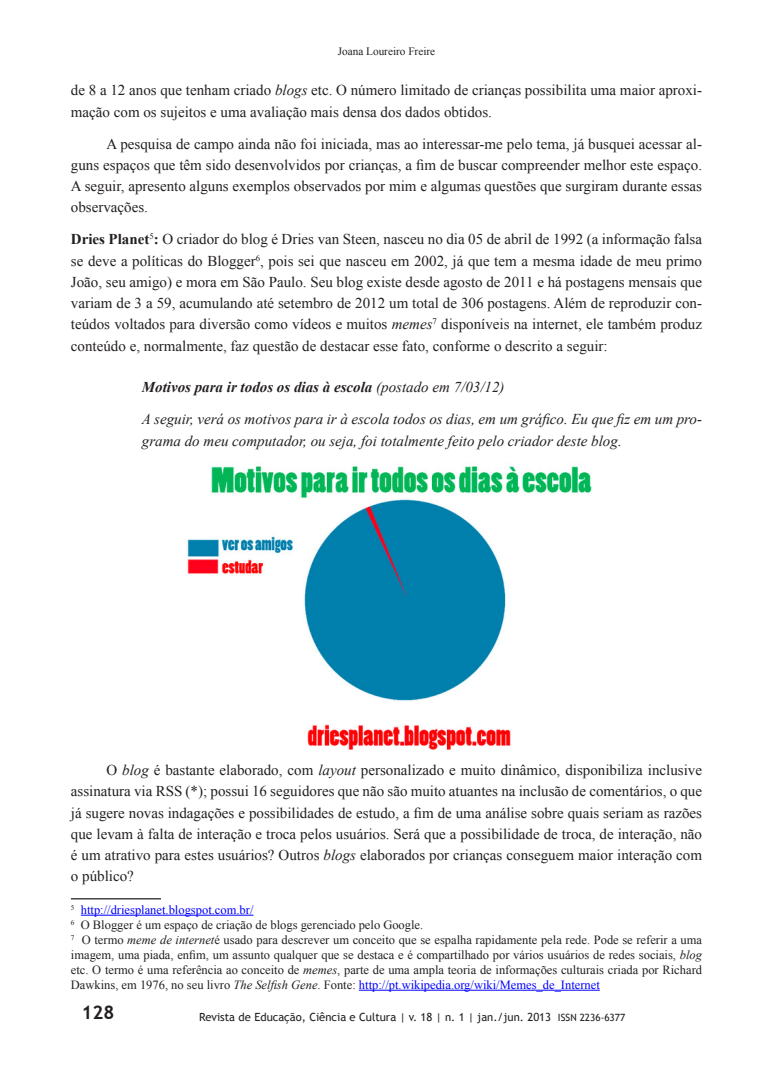
<style>
.page{position:relative;width:773px;height:1081px;background:#fff}
.page>*{position:absolute;margin:0;border:0;box-sizing:border-box;transform-origin:0 0}
.t1{font:700 18.75px "Trebuchet MS";color:#231f20}
.Corpo_Texto{font:15px/21.2px "Times New Roman";color:#231f20;text-align:justify}
.Corpo_Texto-2{font:italic 15px/21.2px "Times New Roman";color:#231f20}
.Corpo_Texto-3{font:italic 700 15px "Times New Roman";color:#231f20}
.Nota_rodapé{font:12.5px/15px "Times New Roman";color:#231f20;text-align:justify}
.Nota_rodapé-2{font:12.5px "Times New Roman";color:#00f}
.t2{font:11.25px "Trebuchet MS";color:#231f20}
.t3{font:11.25px "Times New Roman";color:#231f20}
.s1{font-style:italic}
.s2{font-weight:700}
.s3{font-weight:400}
.s4{color:#00f}
.s5{font-size:10px}
</style>
<div class="page">
<hr style="left:71px;top:898px;width:90px;height:1px;background:#231f20">
<hr style="left:81px;top:915px;width:172px;height:1px;background:#00f">
<hr style="left:359px;top:990px;width:240px;height:1px;background:#00f">
<img style="left:187px;top:466px;width:405px;height:284px">
<p class="t3" style="left:337px;top:43px;width:99px">Joana Loureiro Freire</p>
<p class="Corpo_Texto" style="left:71px;top:80px;width:632px">de 8 a 12 anos que tenham criado <span class="s1">blogs</span> etc. O número limitado de crianças possibilita uma maior aproxi&shy;mação com os sujeitos e uma avaliação mais densa dos dados obtidos.</p>
<p class="Corpo_Texto" style="left:71px;top:133px;width:632px;text-indent:35px">A pesquisa de campo ainda não foi iniciada, mas ao interessar-me pelo tema, já busquei acessar al&shy;guns espaços que têm sido desenvolvidos por crianças, a fim de buscar compreender melhor este espaço.<br>A seguir, apresento alguns exemplos observados por mim e algumas questões que surgiram durante essas observações.</p>
<p class="Corpo_Texto" style="left:71px;top:228px;width:632px"><span class="s2">Dries Planet</span><sup>5</sup><span class="s2">:</span> O criador do blog é Dries van Steen, nasceu no dia 05 de abril de 1992 (a informação falsa se deve a políticas do Blogger<sup>6</sup>, pois sei que nasceu em 2002, já que tem a mesma idade de meu primo João, seu amigo) e mora em São Paulo. Seu blog existe desde agosto de 2011 e há postagens mensais que variam de 3 a 59, acumulando até setembro de 2012 um total de 306 postagens. Além de reproduzir con&shy;teúdos voltados para diversão como vídeos e muitos <span class="s1">memes</span><sup>7</sup> disponíveis na internet, ele também produz conteúdo e, normalmente, faz questão de destacar esse fato, conforme o descrito a seguir:</p>
<p class="Corpo_Texto-3" style="left:142px;top:377px;width:364px">Motivos para ir todos os dias à escola <span class="s3">(postado em 7/03/12)</span></p>
<p class="Corpo_Texto-2" style="left:142px;top:408px;width:561px">A seguir, verá os motivos para ir à escola todos os dias, em um gráfico. Eu que fiz em um pro&shy;grama do meu computador, ou seja, foi totalmente feito pelo criador deste blog.</p>
<p class="Corpo_Texto" style="left:71px;top:759px;width:632px;text-indent:35px">O <span class="s1">blog</span> é bastante elaborado, com <span class="s1">layout</span> personalizado e muito dinâmico, disponibiliza inclusive assinatura via RSS (*); possui 16 seguidores que não são muito atuantes na inclusão de comentários, o que já sugere novas indagações e possibilidades de estudo, a fim de uma análise sobre quais seriam as razões que levam à falta de interação e troca pelos usuários. Será que a possibilidade de troca, de interação, não é um atrativo para estes usuários? Outros <span class="s1">blogs</span> elaborados por crianças conseguem maior interação com o público?</p>
<p class="Nota_rodapé-2" style="left:71px;top:901px;width:184px"><sup>5</sup> http://driesplanet.blogspot.com.br/</p>
<p class="Nota_rodapé" style="left:71px;top:917px;width:354px"><sup>6</sup> O Blogger é um espaço de criação de blogs gerenciado pelo Google.</p>
<p class="Nota_rodapé" style="left:71px;top:932px;width:632px"><sup>7</sup> O termo <span class="s1">meme de internet</span>é usado para descrever um conceito que se espalha rapidamente pela rede. Pode se referir a uma imagem, uma piada, enfim, um assunto qualquer que se destaca e é compartilhado por vários usuários de redes sociais, <span class="s1">blog </span>etc. O termo é uma referência ao conceito de <span class="s1">memes</span>, parte de uma ampla teoria de informações culturais criada por Richard Dawkins, em 1976, no seu livro <span class="s1">The Selfish Gene</span>. Fonte: <span class="s4">http://pt.wikipedia.org/wiki/Memes_de_Internet</span></p>
<p class="t1" style="left:82px;top:1001px;width:34px">128</p>
<p class="t2" style="left:199px;top:1010px;width:427px">Revista de Educação, Ciência e Cultura | v. 18 | n. 1 | jan./jun. 2013 <span class="s5">ISSN 2236-6377</span></p>
</div>
